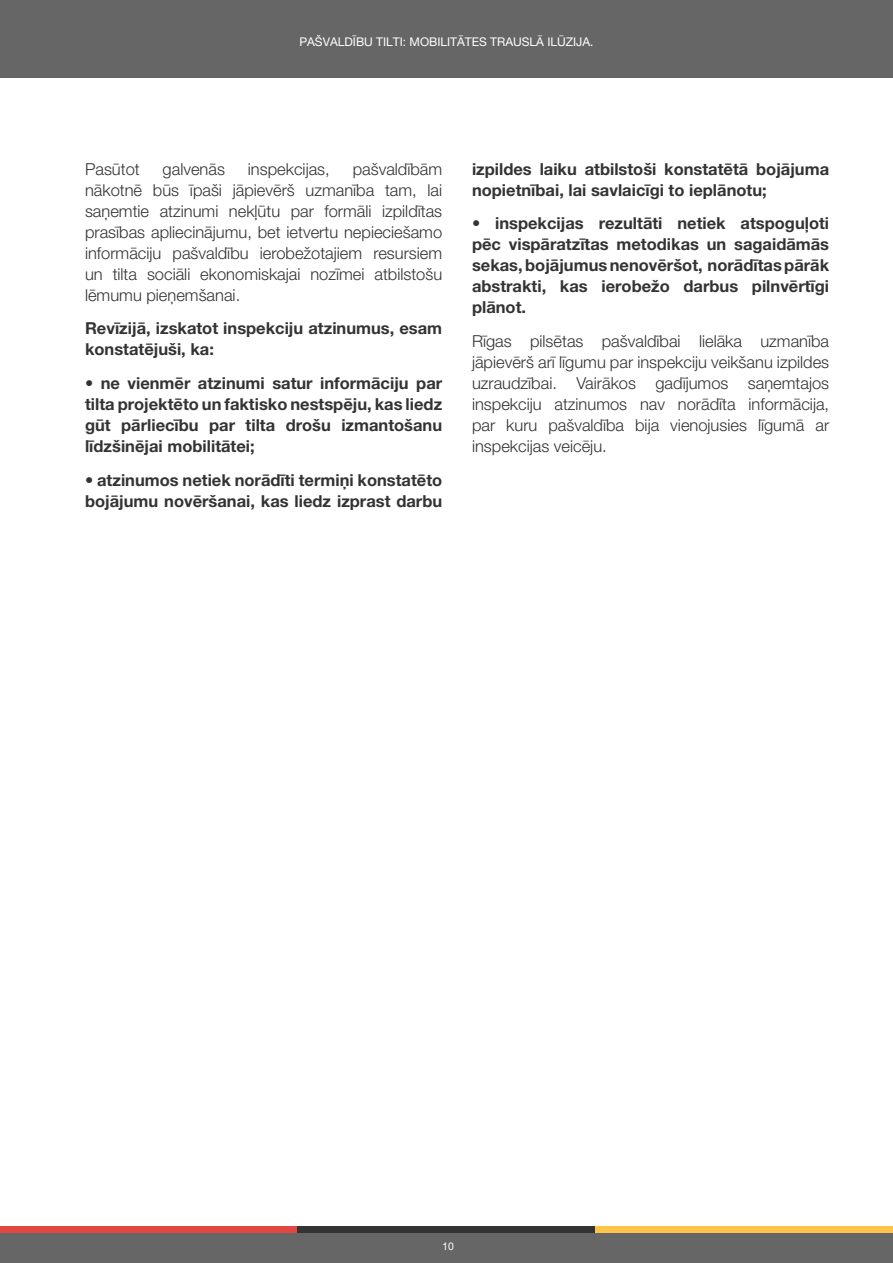
<style>
.page{position:relative;width:893px;height:1263px;background:#fff}
.page>*{position:absolute;margin:0;border:0;box-sizing:border-box;transform-origin:0 0}
.parasts{font:700 16.5px/21px "Helvetica Neue LT Pro";color:#333}
.parasts-2{font:300 16.5px/21px "Helvetica Neue LT Pro";color:#333;text-align:justify}
.t1{font:12px "Helvetica Neue LT Pro";color:#fff}
.t2{font:10.5px "Arial";color:#fff}
</style>
<div class="page">
<div style="left:0;top:0;width:893px;height:78px;background:#666"></div>
<div style="left:0;top:1226px;width:893px;height:37px;background:#666"></div>
<div style="left:0;top:1226px;width:297px;height:6px;background:#e34742"></div>
<div style="left:297px;top:1226px;width:298px;height:6px;background:#333"></div>
<div style="left:595px;top:1226px;width:298px;height:6px;background:#ffc54b"></div>
<p class="t1" style="left:299px;top:35px;width:296px">PAŠVALDĪBU TILTI: MOBILITĀTES TRAUSLĀ ILŪZIJA.</p>
<p class="parasts-2" style="left:85px;top:158px;width:359px;text-indent:268px">pašvaldībām nākotnē būs īpaši jāpievērš uzmanība tam, lai saņemtie atzinumi nekļūtu par formāli izpildītas prasības apliecinājumu, bet ietvertu nepieciešamo informāciju pašvaldību ierobežotajiem resursiem un tilta sociāli ekonomiskajai nozīmei atbilstošu lēmumu pieņemšanai.</p>
<p class="parasts" style="left:85px;top:317px;width:359px">Revīzijā, izskatot inspekciju atzinumus, esam konstatējuši, ka:</p>
<p class="parasts" style="left:85px;top:372px;width:359px;text-align:justify">• ne vienmēr atzinumi satur informāciju par tilta projektēto un faktisko nestspēju, kas liedz gūt pārliecību par tilta drošu izmantošanu līdzšinējai mobilitātei;</p>
<p class="parasts" style="left:85px;top:469px;width:359px">• atzinumos netiek norādīti termiņi konstatēto bojājumu novēršanai, kas liedz izprast darbu</p>
<p class="parasts-2" style="left:85px;top:158px;width:56px">Pasūtot</p>
<p class="parasts-2" style="left:163px;top:158px;width:64px">galvenās</p>
<p class="parasts-2" style="left:248px;top:158px;width:83px">inspekcijas,</p>
<p class="parasts" style="left:472px;top:158px;width:359px">izpildes laiku atbilstoši konstatētā bojājuma nopietnībai, lai savlaicīgi to ieplānotu;</p>
<p class="parasts" style="left:472px;top:212px;width:359px;text-align:justify">• inspekcijas rezultāti netiek atspoguļoti pēc vispāratzītas metodikas un sagaidāmās sekas, bojājumus nenovēršot, norādītas pārāk abstrakti, kas ierobežo darbus pilnvērtīgi plānot.</p>
<p class="parasts-2" style="left:472px;top:330px;width:359px">Rīgas pilsētas pašvaldībai lielāka uzmanība jāpievērš arī līgumu par inspekciju veikšanu izpildes uzraudzībai. Vairākos gadījumos saņemtajos inspekciju atzinumos nav norādīta informācija, par kuru pašvaldība bija vienojusies līgumā ar inspekcijas veicēju.</p>
<p class="t2" style="left:442px;top:1239px;width:13px">10</p>
</div>
